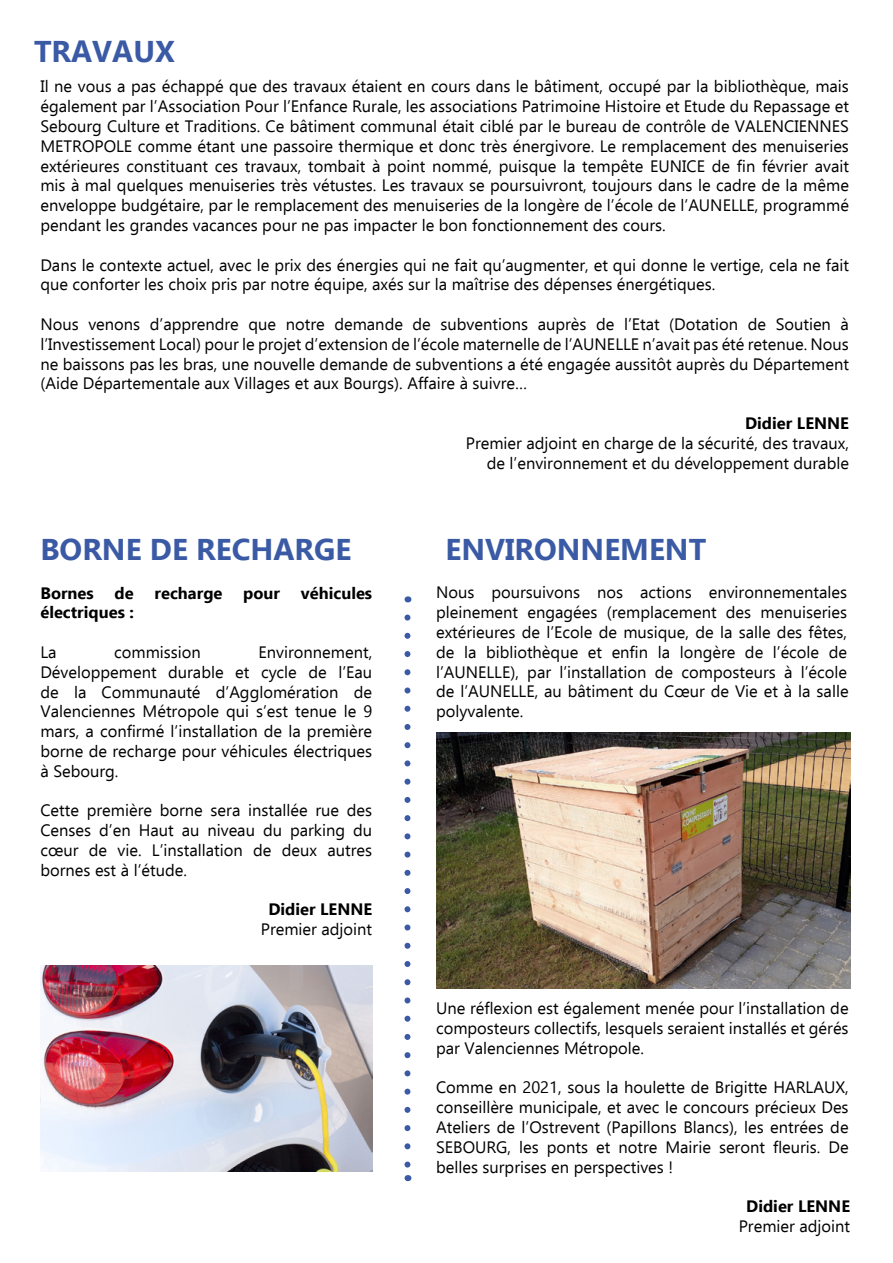
<style>
.page{position:relative;width:893px;height:1263px;background:#fff}
.page>*{position:absolute;margin:0;border:0;box-sizing:border-box;transform-origin:0 0}
.t1{font:700 30px "Ebrima";color:#3b5aa5}
.t2{font:16.5px/19.8px "Ebrima";color:#000;text-align:justify}
.t3{font:700 16.5px "Ebrima";color:#000}
</style>
<div class="page">
<svg style="left:404px;top:617px;width:6px;height:551px"></svg>
<img style="left:40px;top:966px;width:332px;height:205px">
<img style="left:436px;top:733px;width:414px;height:255px">
<h1 class="t1" style="left:34px;top:28px;width:142px">TRAVAUX</h1>
<p class="t2" style="left:40px;top:76px;width:810px">Il ne vous a pas échappé que des travaux étaient en cours dans le bâtiment, occupé par la bibliothèque, mais également par l’Association Pour l’Enfance Rurale, les associations Patrimoine Histoire et Etude du Repassage et Sebourg Culture et Traditions. Ce bâtiment communal était ciblé par le bureau de contrôle de VALENCIENNES METROPOLE comme étant une passoire thermique et donc très énergivore. Le remplacement des menuiseries extérieures constituant ces travaux, tombait à point nommé, puisque la tempête EUNICE de fin février avait mis à mal quelques menuiseries très vétustes. Les travaux se poursuivront, toujours dans le cadre de la même enveloppe budgétaire, par le remplacement des menuiseries de la longère de l’école de l’AUNELLE, programmé pendant les grandes vacances pour ne pas impacter le bon fonctionnement des cours.</p>
<p class="t2" style="left:40px;top:254px;width:810px">Dans le contexte actuel, avec le prix des énergies qui ne fait qu’augmenter, et qui donne le vertige, cela ne fait que conforter les choix pris par notre équipe, axés sur la maîtrise des dépenses énergétiques.</p>
<p class="t2" style="left:40px;top:314px;width:810px">Nous venons d’apprendre que notre demande de subventions auprès de l’Etat (Dotation de Soutien à l’Investissement Local) pour le projet d’extension de l’école maternelle de l’AUNELLE n’avait pas été retenue. Nous ne baissons pas les bras, une nouvelle demande de subventions a été engagée aussitôt auprès du Département (Aide Départementale aux Villages et aux Bourgs). Affaire à suivre…</p>
<p class="t3" style="left:745px;top:410px;width:105px">Didier LENNE</p>
<p class="t2" style="left:466px;top:433px;width:385px;text-align:right">Premier adjoint en charge de la sécurité, des travaux, de l’environnement et du développement durable</p>
<h1 class="t1" style="left:40px;top:526px;width:313px">BORNE DE RECHARGE</h1>
<h1 class="t1" style="left:445px;top:526px;width:262px">ENVIRONNEMENT</h1>
<p class="t2" style="left:436px;top:582px;width:414px">Nous poursuivons nos actions environnementales pleinement engagées (remplacement des menuiseries extérieures de l’Ecole de musique, de la salle des fêtes, de la bibliothèque et enfin la longère de l’école de l’AUNELLE), par l’installation de composteurs à l’école de l’AUNELLE, au bâtiment du Cœur de Vie et à la salle polyvalente.</p>
<p class="t3" style="left:40px;top:580px;width:55px">Bornes</p>
<p class="t3" style="left:115px;top:580px;width:21px">de</p>
<p class="t3" style="left:155px;top:580px;width:69px">recharge</p>
<p class="t3" style="left:243px;top:580px;width:38px">pour</p>
<p class="t3" style="left:301px;top:580px;width:73px">véhicules</p>
<p class="t3" style="left:40px;top:599px;width:95px">électriques :</p>
<p class="t2" style="left:40px;top:642px;width:18px">La</p>
<p class="t2" style="left:114px;top:642px;width:88px">commission</p>
<p class="t2" style="left:40px;top:642px;width:333px;text-indent:218px">Environnement, Développement durable et cycle de l’Eau de la Communauté d’Agglomération de Valenciennes Métropole qui s’est tenue le 9 mars, a confirmé l’installation de la première borne de recharge pour véhicules électriques à Sebourg.</p>
<p class="t2" style="left:40px;top:800px;width:333px">Cette première borne sera installée rue des Censes d’en Haut au niveau du parking du cœur de vie. L’installation de deux autres bornes est à l’étude.</p>
<p class="t3" style="left:268px;top:896px;width:105px">Didier LENNE</p>
<p class="t2" style="left:261px;top:919px;width:113px">Premier adjoint</p>
<p class="t2" style="left:436px;top:998px;width:414px">Une réflexion est également menée pour l’installation de composteurs collectifs, lesquels seraient installés et gérés par Valenciennes Métropole.</p>
<p class="t2" style="left:436px;top:1077px;width:414px">Comme en 2021, sous la houlette de Brigitte HARLAUX, conseillère municipale, et avec le concours précieux Des Ateliers de l’Ostrevent (Papillons Blancs), les entrées de SEBOURG, les ponts et notre Mairie seront fleuris. De belles surprises en perspectives !</p>
<p class="t3" style="left:746px;top:1193px;width:105px">Didier LENNE</p>
<p class="t2" style="left:739px;top:1216px;width:113px">Premier adjoint</p>
</div>
